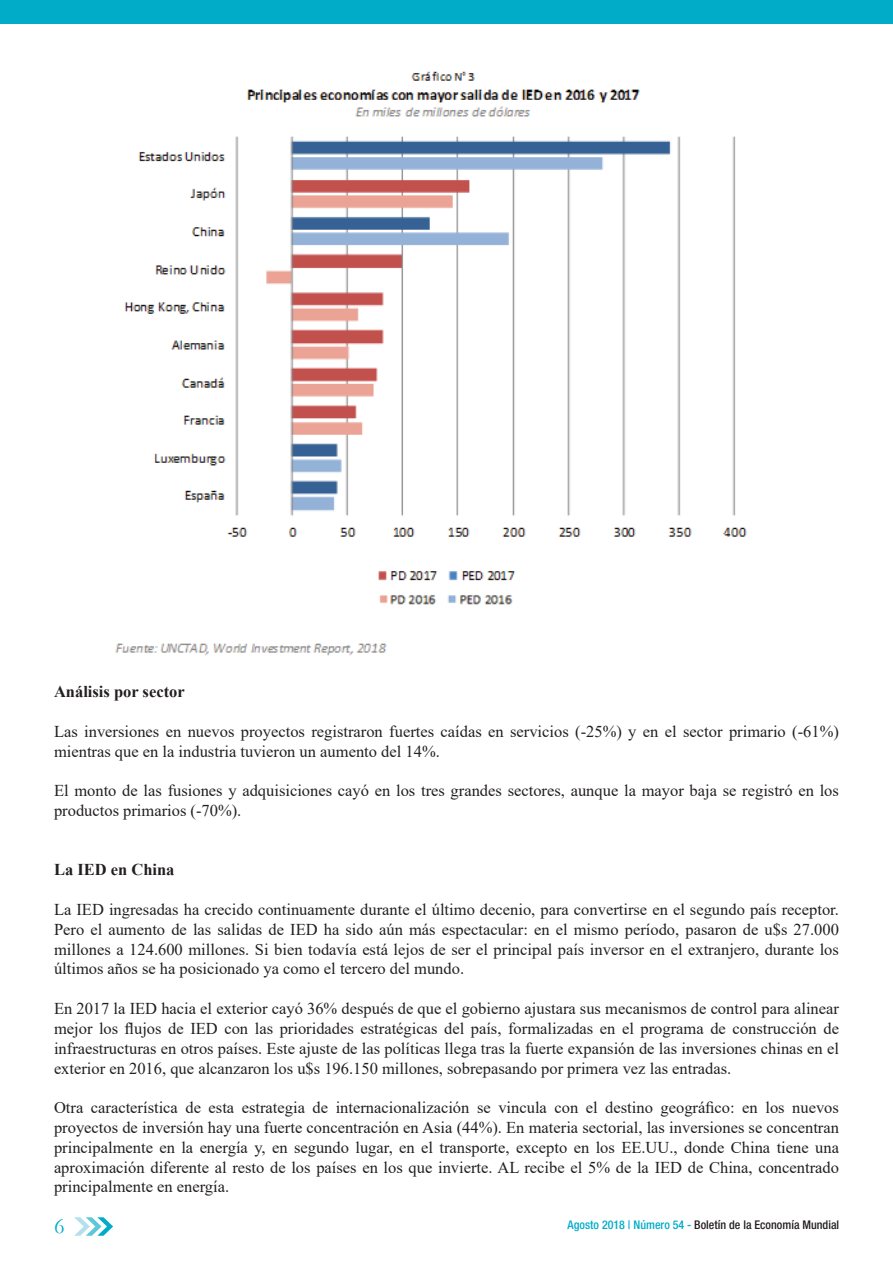
<style>
.page{position:relative;width:893px;height:1263px;background:#fff}
.page>*{position:absolute;margin:0;border:0;box-sizing:border-box;transform-origin:0 0}
.t1{font:22.5px "Garamond";color:#00acc8}
.t2{font:16.5px/19.8px "Times New Roman";color:#231f20;text-align:justify}
.t3{font:700 16.5px "Times New Roman";color:#231f20}
.t4{font:500 condensed 12px "Helvetica Neue LT Pro";color:#231f20}
.s1{color:#00acc8}
</style>
<div class="page">
<svg style="left:74px;top:1217px;width:39px;height:19px"></svg>
<div style="left:0;top:0;width:893px;height:23px;background:#00acc8"></div>
<img style="left:115px;top:71px;width:632px;height:585px">
<p class="t3" style="left:54px;top:680px;width:132px">Análisis por sector</p>
<p class="t2" style="left:54px;top:721px;width:786px">Las inversiones en nuevos proyectos registraron fuertes caídas en servicios (-25%) y en el sector primario (-61%) mientras que en la industria tuvieron un aumento del 14%.</p>
<p class="t2" style="left:54px;top:780px;width:786px">El monto de las fusiones y adquisiciones cayó en los tres grandes sectores, aunque la mayor baja se registró en los productos primarios (-70%).</p>
<p class="t3" style="left:54px;top:858px;width:122px">La IED en China</p>
<p class="t2" style="left:54px;top:899px;width:786px">La IED ingresadas ha crecido continuamente durante el último decenio, para convertirse en el segundo país receptor.<br>Pero el aumento de las salidas de IED ha sido aún más espectacular: en el mismo período, pasaron de u$s 27.000 millones a 124.600 millones. Si bien todavía está lejos de ser el principal país inversor en el extranjero, durante los últimos años se ha posicionado ya como el tercero del mundo.</p>
<p class="t2" style="left:54px;top:998px;width:786px">En 2017 la IED hacia el exterior cayó 36% después de que el gobierno ajustara sus mecanismos de control para alinear mejor los flujos de IED con las prioridades estratégicas del país, formalizadas en el programa de construcción de infraestructuras en otros países. Este ajuste de las políticas llega tras la fuerte expansión de las inversiones chinas en el exterior en 2016, que alcanzaron los u$s 196.150 millones, sobrepasando por primera vez las entradas.</p>
<p class="t2" style="left:54px;top:1097px;width:786px">Otra característica de esta estrategia de internacionalización se vincula con el destino geográfico: en los nuevos proyectos de inversión hay una fuerte concentración en Asia (44%). En materia sectorial, las inversiones se concentran principalmente en la energía y, en segundo lugar, en el transporte, excepto en los EE.UU., donde China tiene una aproximación diferente al resto de los países en los que invierte. AL recibe el 5% de la IED de China, concentrado principalmente en energía.</p>
<h1 class="t1" style="left:54px;top:1211px;width:12px">6</h1>
<p class="t4" style="left:568px;top:1217px;width:273px"><span class="s1">Agosto 2018 | Número 54 -</span> Boletín de la Economía Mundial</p>
</div>
